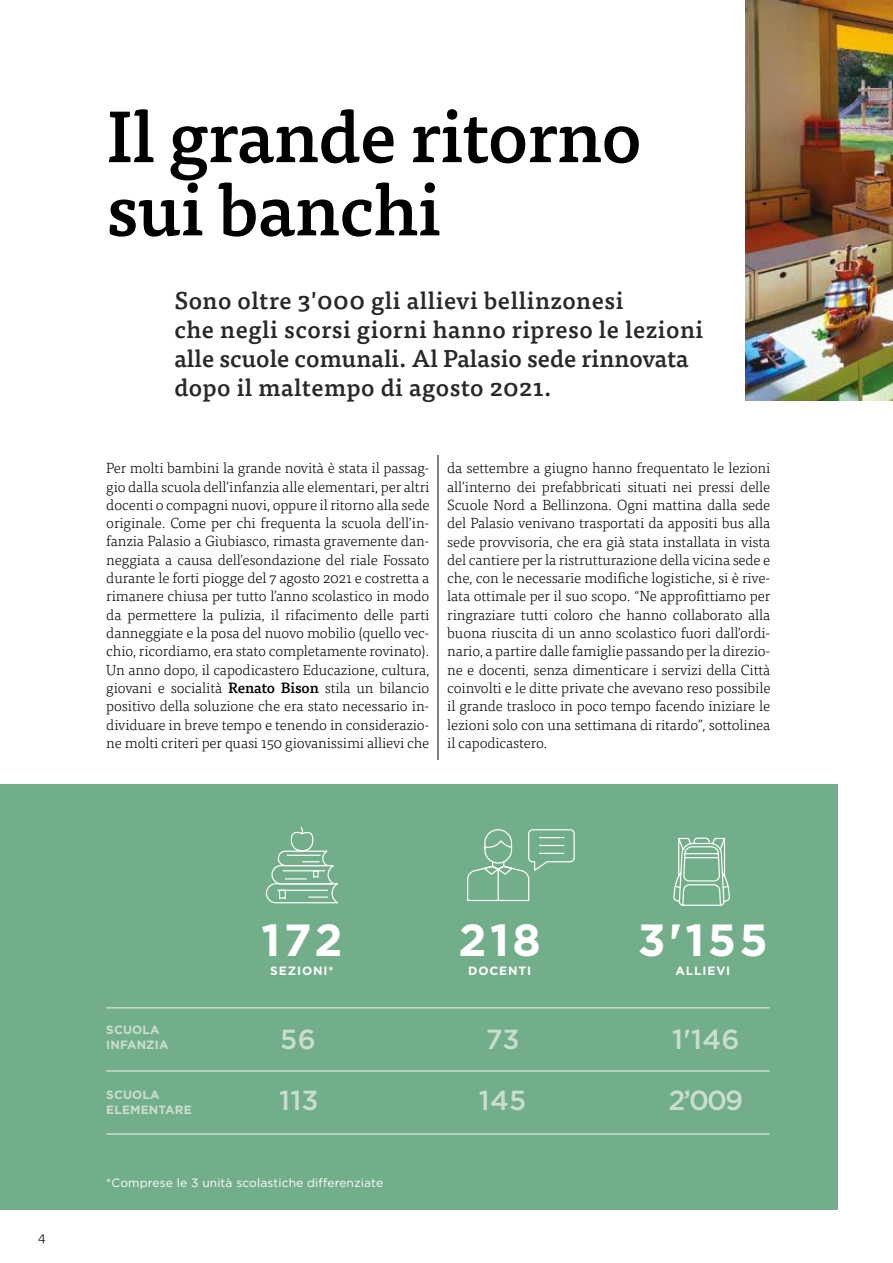
<style>
.page{position:relative;width:893px;height:1263px;background:#fff}
.page>*{position:absolute;margin:0;border:0;box-sizing:border-box;transform-origin:0 0}
.t1{font:500 72px/73.2px "Tisa OT";letter-spacing:-.01em;color:#000}
.t2{font:700 45px "Gotham";letter-spacing:.075em;color:#fff}
.t3{font:500 27.6px "Gotham";letter-spacing:.01em;color:#caded0}
.t4{font:500 24px/29.2px "Tisa OT";letter-spacing:.02em;color:#282827}
.t5{font:300 14.7px/18.3px "Tisa OT";letter-spacing:-.01em;color:#000;text-align:justify}
.t6{font:12px "Gotham";letter-spacing:.01em;color:#fff}
.t7{font:700 12px/15px "Gotham";letter-spacing:.01em;color:#caded0}
.t8{font:700 12px "Gotham";letter-spacing:.075em;color:#fff}
.s1{font-weight:500}
</style>
<div class="page">
<hr style="left:438px;top:455px;width:1px;height:305px;background:#000">
<img style="left:745px;top:0;width:148px;height:400px">
<div style="left:0;top:784px;width:838px;height:426px;background:#73ae8a"></div>
<svg style="left:265px;top:827px;width:73px;height:77px"></svg>
<svg style="left:673px;top:837px;width:57px;height:69px"></svg>
<svg style="left:467px;top:829px;width:108px;height:72px"></svg>
<hr style="left:106px;top:1007px;width:664px;height:1px;background:#caded0">
<hr style="left:106px;top:1070px;width:664px;height:2px;background:#caded0">
<hr style="left:106px;top:1133px;width:664px;height:2px;background:#caded0">
<h1 class="t1" style="left:106px;top:102px;width:537px">Il grande ritorno sui banchi</h1>
<h3 class="t4" style="left:174px;top:286px;width:530px">Sono oltre 3'000 gli allievi bellinzonesi<br>che negli scorsi giorni hanno ripreso le lezioni alle scuole comunali. Al Palasio sede rinnovata dopo il maltempo di agosto 2021.</h3>
<p class="t5" style="left:106px;top:459px;width:325px">Per molti bambini la grande novità è stata il passag&shy;gio dalla scuola dell’infanzia alle elementari, per altri docenti o compagni nuovi, oppure il ritorno alla sede originale. Come per chi frequenta la scuola dell’in&shy;fanzia Palasio a Giubiasco, rimasta gravemente dan&shy;neggiata a causa dell’esondazione del riale Fossato durante le forti piogge del 7 agosto 2021 e costretta a rimanere chiusa per tutto l’anno scolastico in modo da permettere la pulizia, il rifacimento delle parti danneggiate e la posa del nuovo mobilio (quello vec&shy;chio, ricordiamo, era stato completamente rovinato).<br>Un anno dopo, il capodicastero Educazione, cultura, giovani e socialità <span class="s1">Renato Bison</span> stila un bilancio positivo della soluzione che era stato necessario in&shy;dividuare in breve tempo e tenendo in considerazio&shy;ne molti criteri per quasi 150 giovanissimi allievi che</p>
<p class="t5" style="left:447px;top:459px;width:325px">da settembre a giugno hanno frequentato le lezioni all’interno dei prefabbricati situati nei pressi delle Scuole Nord a Bellinzona. Ogni mattina dalla sede del Palasio venivano trasportati da appositi bus alla sede provvisoria, che era già stata installata in vista del cantiere per la ristrutturazione della vicina sede e che, con le necessarie modifiche logistiche, si è rive&shy;lata ottimale per il suo scopo. “Ne approfittiamo per ringraziare tutti coloro che hanno collaborato alla buona riuscita di un anno scolastico fuori dall’ordi&shy;nario, a partire dalle famiglie passando per la direzio&shy;ne e docenti, senza dimenticare i servizi della Città coinvolti e le ditte private che avevano reso possibile il grande trasloco in poco tempo facendo iniziare le lezioni solo con una settimana di ritardo”, sottolinea il capodicastero.</p>
<p class="t5" style="left:38px;top:1228px;width:9px">4</p>
<p class="t7" style="left:106px;top:1023px;width:64px">SCUOLA<br>INFANZIA</p>
<p class="t7" style="left:106px;top:1087px;width:87px">SCUOLA<br>ELEMENTARE</p>
<h2 class="t2" style="left:261px;top:910px;width:82px">172</h2>
<p class="t8" style="left:270px;top:963px;width:65px">SEZIONI*</p>
<h2 class="t2" style="left:459px;top:910px;width:84px">218</h2>
<p class="t8" style="left:468px;top:963px;width:65px">DOCENTI</p>
<h2 class="t2" style="left:638px;top:910px;width:132px">3'155</h2>
<p class="t8" style="left:675px;top:963px;width:56px">ALLIEVI</p>
<h3 class="t3" style="left:280px;top:1021px;width:37px">56</h3>
<h3 class="t3" style="left:486px;top:1021px;width:35px">73</h3>
<h3 class="t3" style="left:672px;top:1021px;width:69px">1'146</h3>
<h3 class="t3" style="left:279px;top:1082px;width:41px">113</h3>
<h3 class="t3" style="left:479px;top:1082px;width:49px">145</h3>
<h3 class="t3" style="left:669px;top:1082px;width:76px">2’009</h3>
<p class="t6" style="left:106px;top:1175px;width:278px">*Comprese le 3 unità scolastiche differenziate</p>
</div>
